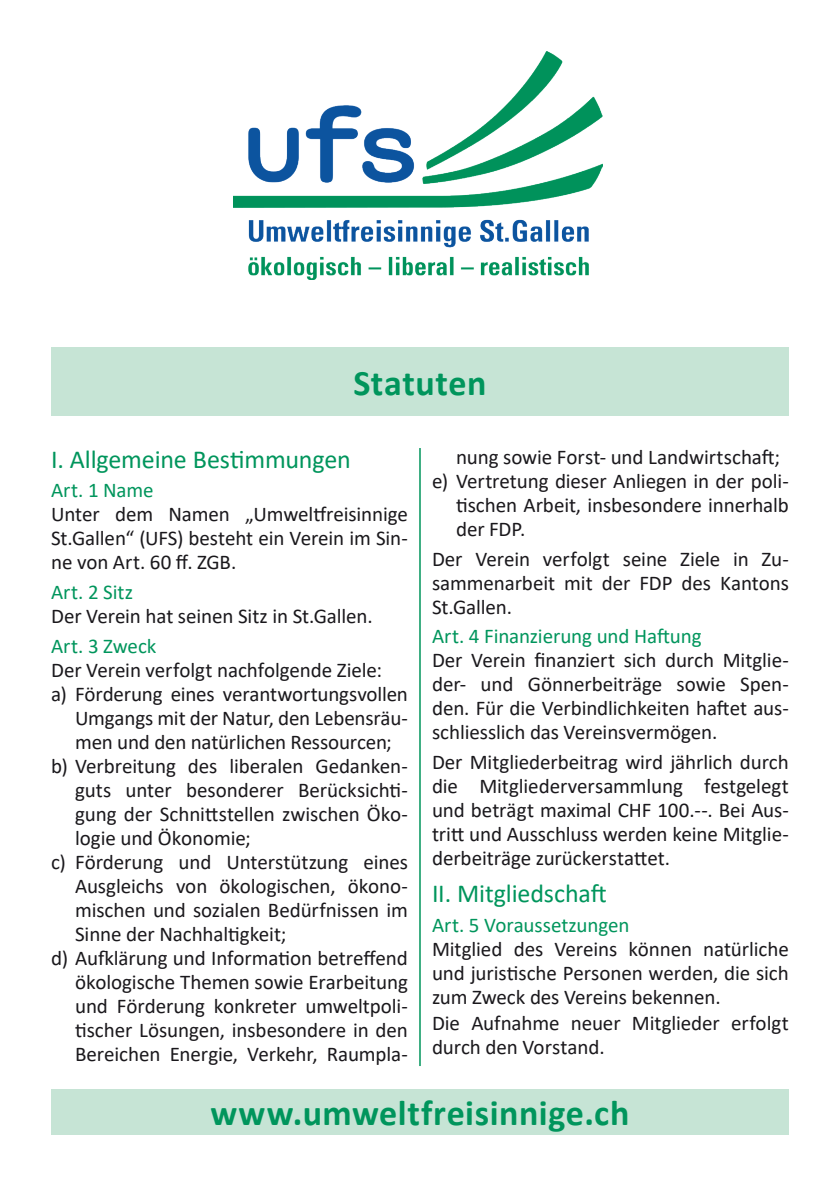
<style>
.page{position:relative;width:840px;height:1191px;background:#fff}
.page>*{position:absolute;margin:0;border:0;box-sizing:border-box;transform-origin:0 0}
.t1{font:700 36px "Calibri";letter-spacing:.015em;color:#00955c}
.Statuten_titel{font:26px "Calibri";letter-spacing:-.01em;color:#00955c}
.Statuten_Text{font:21px/24px "Calibri";letter-spacing:-.005em;color:#1a181c;text-align:justify}
.Aufzählung_Statuten{font:21px/24px "Calibri";letter-spacing:-.005em;color:#1a181c;text-align:justify}
.Statuten_titel-2{font:21px "Calibri";letter-spacing:-.005em;color:#00955c}
</style>
<div class="page">
<img style="left:234px;top:51px;width:368px;height:229px">
<div style="left:51px;top:348px;width:736px;height:68px;background:#c6e4d5"></div>
<hr style="left:419px;top:448px;width:1px;height:618px;background:#00955c">
<div style="left:51px;top:1089px;width:737px;height:45px;background:#c6e4d5"></div>
<p class="t1" style="left:353px;top:358px;width:134px">Statuten</p>
<p class="Statuten_titel" style="left:51px;top:441px;width:301px">I. Allgemeine Bestimmungen</p>
<p class="Statuten_titel-2" style="left:51px;top:475px;width:104px">Art. 1 Name</p>
<p class="Statuten_Text" style="left:51px;top:502px;width:358px">Unter dem Namen „Umweltfreisinnige St.Gallen“ (UFS) besteht ein Verein im Sin&shy;ne von Art. 60 ff. ZGB.</p>
<p class="Statuten_titel-2" style="left:51px;top:577px;width:83px">Art. 2 Sitz</p>
<p class="Statuten_Text" style="left:51px;top:603px;width:323px">Der Verein hat seinen Sitz in St.Gallen.</p>
<p class="Statuten_titel-2" style="left:51px;top:631px;width:107px">Art. 3 Zweck</p>
<p class="Statuten_Text" style="left:51px;top:657px;width:332px">Der Verein verfolgt nachfolgende Ziele:</p>
<p class="Statuten_Text" style="left:75px;top:681px;width:334px;text-indent:-24px">a) Förderung eines verantwortungsvollen Umgangs mit der Natur, den Lebensräu&shy;men und den natürlichen Ressourcen;</p>
<p class="Statuten_Text" style="left:75px;top:753px;width:334px;text-indent:-24px">b) Verbreitung des liberalen Gedanken&shy;guts unter besonderer Berücksichti&shy;gung der Schnittstellen zwischen Öko&shy;logie und Ökonomie;</p>
<p class="Statuten_Text" style="left:75px;top:849px;width:334px;text-indent:-24px">c) Förderung und Unterstützung eines Ausgleichs von ökologischen, ökono&shy;mischen und sozialen Bedürfnissen im Sinne der Nachhaltigkeit;</p>
<p class="Statuten_Text" style="left:75px;top:945px;width:334px;text-indent:-24px">d) Aufklärung und Information betreffend ökologische Themen sowie Erarbeitung und Förderung konkreter umweltpoli&shy;tischer Lösungen, insbesondere in den Bereichen Energie, Verkehr, Raumpla-</p>
<p class="Statuten_Text" style="left:456px;top:444px;width:325px">nung sowie Forst- und Landwirtschaft;</p>
<p class="Aufzählung_Statuten" style="left:456px;top:468px;width:334px;text-indent:-24px">e) Vertretung dieser Anliegen in der poli&shy;tischen Arbeit, insbesondere innerhalb der FDP.</p>
<p class="Statuten_Text" style="left:432px;top:546px;width:358px">Der Verein verfolgt seine Ziele in Zu&shy;sammenarbeit mit der FDP des Kantons St.Gallen.</p>
<p class="Statuten_titel-2" style="left:432px;top:621px;width:271px">Art. 4 Finanzierung und Haftung</p>
<p class="Statuten_Text" style="left:432px;top:647px;width:358px">Der Verein finanziert sich durch Mitglie&shy;der- und Gönnerbeiträge sowie Spen&shy;den. Für die Verbindlichkeiten haftet aus&shy;schliesslich das Vereinsvermögen.</p>
<p class="Statuten_Text" style="left:432px;top:749px;width:358px">Der Mitgliederbeitrag wird jährlich durch die Mitgliederversammlung festgelegt und beträgt maximal CHF 100.--. Bei Aus&shy;tritt und Ausschluss werden keine Mitglie&shy;derbeiträge zurückerstattet.</p>
<p class="Statuten_titel" style="left:432px;top:875px;width:176px">II. Mitgliedschaft</p>
<p class="Statuten_titel-2" style="left:432px;top:910px;width:199px">Art. 5 Voraussetzungen</p>
<p class="Statuten_Text" style="left:432px;top:936px;width:358px">Mitglied des Vereins können natürliche und juristische Personen werden, die sich zum Zweck des Vereins bekennen.</p>
<p class="Statuten_Text" style="left:432px;top:1011px;width:358px">Die Aufnahme neuer Mitglieder erfolgt durch den Vorstand.</p>
<p class="t1" style="left:210px;top:1087px;width:420px">www.umweltfreisinnige.ch</p>
</div>
